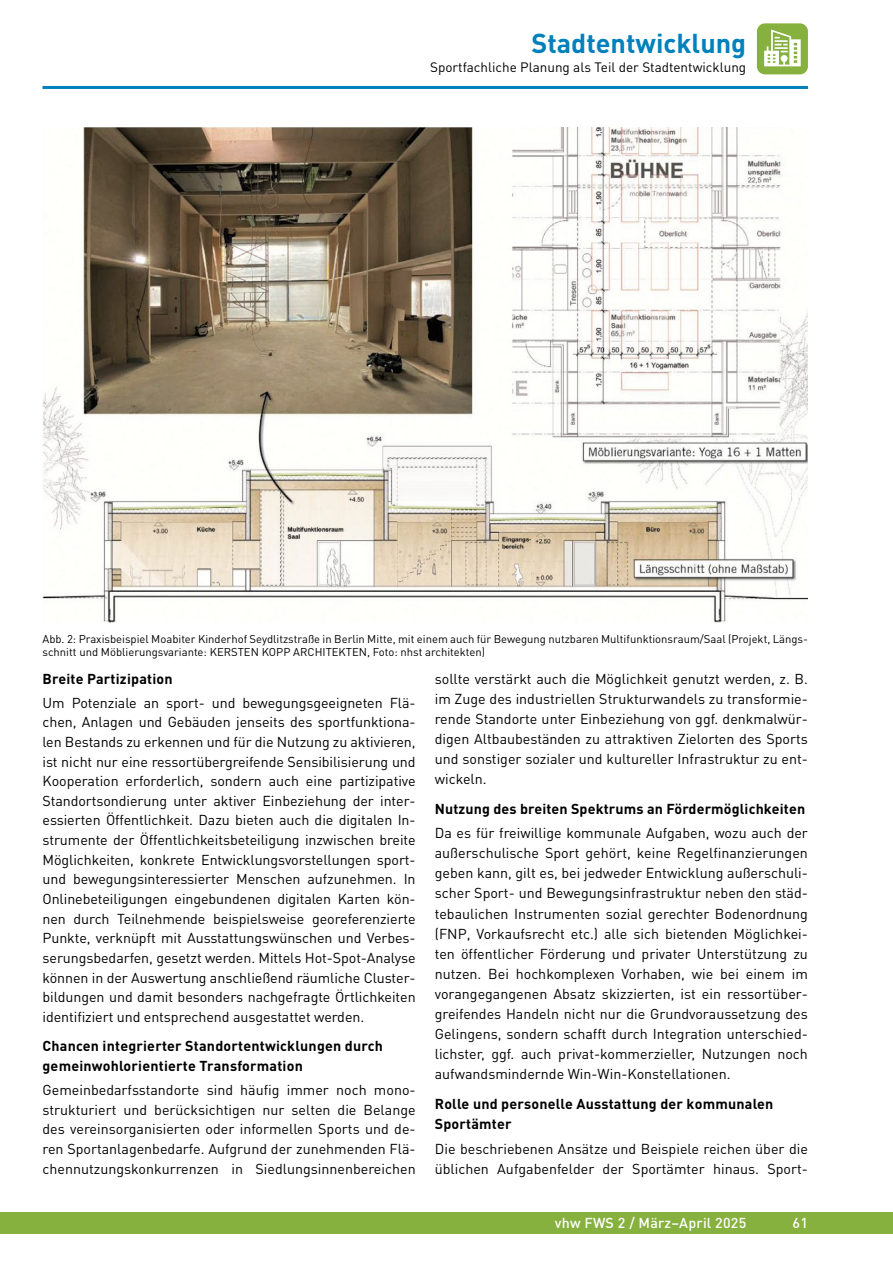
<style>
.page{position:relative;width:893px;height:1263px;background:#fff}
.page>*{position:absolute;margin:0;border:0;box-sizing:border-box;transform-origin:0 0}
.t1{font:700 27px "DIN Pro";color:#0080bc}
.t2{font:14.25px/19.6px "DIN Pro";color:#000;text-align:justify}
.t3{font:700 14.25px/19.6px "DIN Pro";letter-spacing:.015em;color:#000}
.t4{font:500 14.25px "DIN Pro";letter-spacing:.015em;color:#fff}
.t5{font:13.5px "DIN Pro";color:#000}
.t6{font:11.25px/13.5px "DIN Pro";color:#000}
</style>
<div class="page">
<div style="left:0;top:1212px;width:893px;height:21px;background:#87b13f"></div>
<hr style="left:43px;top:86px;width:765px;height:3px;background:#0080bc">
<div style="left:757px;top:23px;width:51px;height:51px;background:#87b13f;border-radius:8px"></div>
<svg style="left:764px;top:30px;width:37px;height:36px"></svg>
<img style="left:43px;top:128px;width:765px;height:494px">
<h1 class="t1" style="left:531px;top:25px;width:216px">Stadtentwicklung</h1>
<p class="t5" style="left:430px;top:58px;width:318px">Sportfachliche Planung als Teil der Stadtentwicklung</p>
<p class="t6" style="left:43px;top:631px;width:767px">Abb. 2: Praxisbeispiel Moabiter Kinderhof Seydlitzstraße in Berlin Mitte, mit einem auch für Bewegung nutzbaren Multifunktionsraum/Saal (Projekt, Längs&shy;schnitt und Möblierungsvariante: KERSTEN KOPP ARCHITEKTEN, Foto: nhst architekten)</p>
<p class="t3" style="left:43px;top:668px;width:132px">Breite Partizipation</p>
<p class="t2" style="left:43px;top:692px;width:375px">Um Potenziale an sport- und bewegungsgeeigneten Flä&shy;chen, Anlagen und Gebäuden jenseits des sportfunktiona&shy;len Bestands zu erkennen und für die Nutzung zu aktivieren, ist nicht nur eine ressortübergreifende Sensibilisierung und Kooperation erforderlich, sondern auch eine partizipative Standortsondierung unter aktiver Einbeziehung der inter&shy;essierten Öffentlichkeit. Dazu bieten auch die digitalen In&shy;strumente der Öffentlichkeitsbeteiligung inzwischen breite Möglichkeiten, konkrete Entwicklungsvorstellungen sport&shy;und bewegungsinteressierter Menschen aufzunehmen. In Onlinebeteiligungen eingebundenen digitalen Karten kön&shy;nen durch Teilnehmende beispielsweise georeferenzierte Punkte, verknüpft mit Ausstattungswünschen und Verbes&shy;serungsbedarfen, gesetzt werden. Mittels Hot-Spot-Analyse können in der Auswertung anschließend räumliche Cluster&shy;bildungen und damit besonders nachgefragte Örtlichkeiten identifiziert und entsprechend ausgestattet werden.</p>
<p class="t3" style="left:43px;top:1036px;width:342px">Chancen integrierter Standortentwicklungen durch gemeinwohlorientierte Transformation</p>
<p class="t2" style="left:43px;top:1079px;width:375px">Gemeinbedarfsstandorte sind häufig immer noch mono&shy;strukturiert und berücksichtigen nur selten die Belange des vereinsorganisierten oder informellen Sports und de&shy;ren Sportanlagenbedarfe. Aufgrund der zunehmenden Flä&shy;chennutzungskonkurrenzen in Siedlungsinnenbereichen</p>
<p class="t2" style="left:435px;top:668px;width:375px;line-height:20.1px">sollte verstärkt auch die Möglichkeit genutzt werden, z. B. im Zuge des industriellen Strukturwandels zu transformie&shy;rende Standorte unter Einbeziehung von ggf. denkmalwür&shy;digen Altbaubeständen zu attraktiven Zielorten des Sports und sonstiger sozialer und kultureller Infrastruktur zu ent&shy;wickeln.</p>
<p class="t3" style="left:435px;top:798px;width:372px">Nutzung des breiten Spektrums an Fördermöglichkeiten</p>
<p class="t2" style="left:435px;top:822px;width:375px;line-height:20.1px">Da es für freiwillige kommunale Aufgaben, wozu auch der außerschulische Sport gehört, keine Regelfinanzierungen geben kann, gilt es, bei jedweder Entwicklung außerschuli&shy;scher Sport- und Bewegungsinfrastruktur neben den städ&shy;tebaulichen Instrumenten sozial gerechter Bodenordnung (FNP, Vorkaufsrecht etc.) alle sich bietenden Möglichkei&shy;ten öffentlicher Förderung und privater Unterstützung zu nutzen. Bei hochkomplexen Vorhaben, wie bei einem im vorangegangenen Absatz skizzierten, ist ein ressortüber&shy;greifendes Handeln nicht nur die Grundvoraussetzung des Gelingens, sondern schafft durch Integration unterschied&shy;lichster, ggf. auch privat-kommerzieller, Nutzungen noch aufwandsmindernde Win-Win-Konstellationen.</p>
<p class="t3" style="left:435px;top:1093px;width:340px;line-height:20.1px">Rolle und personelle Ausstattung der kommunalen<br>Sportämter</p>
<p class="t2" style="left:435px;top:1138px;width:375px;line-height:20.1px">Die beschriebenen Ansätze und Beispiele reichen über die üblichen Aufgabenfelder der Sportämter hinaus. Sport-</p>
<p class="t4" style="left:555px;top:1213px;width:193px">vhw FWS 2 / März–April 2025</p>
<p class="t4" style="left:792px;top:1213px;width:17px">61</p>
</div>
